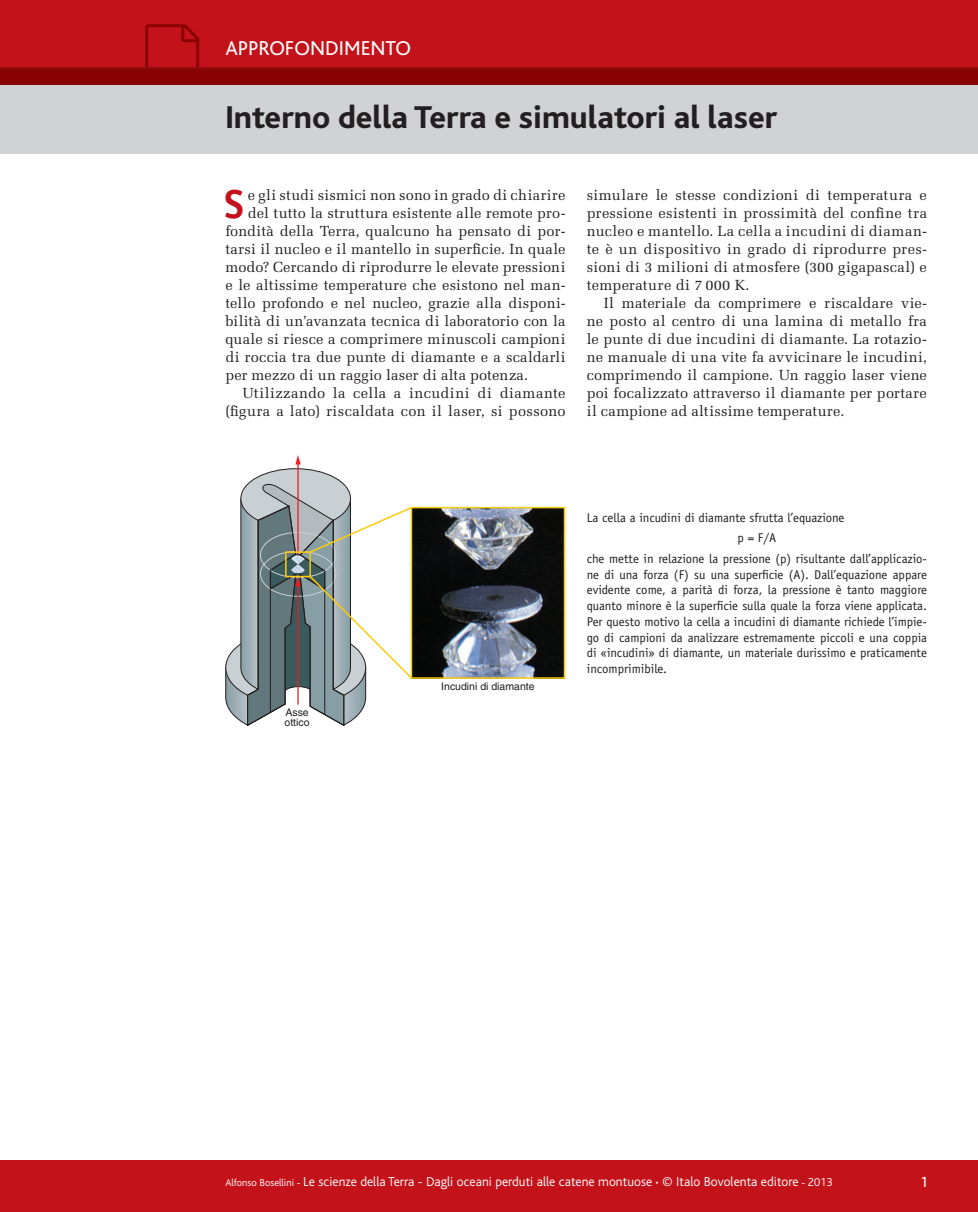
<style>
.page{position:relative;width:978px;height:1212px;background:#fff}
.page>*{position:absolute;margin:0;border:0;box-sizing:border-box;transform-origin:0 0}
.t1{font:150px "Poppi Office Two";color:#8b0202}
.Testo_con_capoletter{font:700 40.5px "Officina Sans Std";color:#c4121a}
.Titolo_documento{font:800 33px "Bliss";color:#231f20}
.t2{font:21px "Bliss";color:#fff}
.t3{font:15px "The Sans Caps";color:#fff}
.Testo{font:14.7px/18px "Melior";letter-spacing:.02em;color:#231f20;text-align:justify}
.Testo_con_capoletter-2{font:14.7px "Melior";letter-spacing:.01em;color:#231f20}
.t4{font:300 13.5px "Bliss";color:#fff}
.Didascalia{font:12.75px/15.8px "Officina Sans Std";color:#231f20;text-align:justify}
.t5{font:10.5px/10.5px "Helvetica";color:#231f20}
.s1{font-size:10.5px}
.s2{font-size:12px}
</style>
<div class="page">
<div style="left:0;top:0;width:978px;height:68px;background:#c4121a"></div>
<div style="left:0;top:1161px;width:978px;height:51px;background:#c4121a"></div>
<div style="left:0;top:85px;width:978px;height:68px;background:#d1d2d4"></div>
<div style="left:0;top:67px;width:978px;height:18px;background:#8b0202"></div>
<hr style="left:0;top:68px;width:978px;height:1px;background:#961619">
<img style="left:414px;top:510px;width:148px;height:166px">
<div style="left:411px;top:507px;width:154px;height:172px;border:2px solid #feca0a"></div>
<svg style="left:225px;top:455px;width:189px;height:271px"></svg>
<p class="t1" style="left:130px;top:-30px;width:85px">A</p>
<p class="t2" style="left:225px;top:37px;width:187px">APPROFONDIMENTO</p>
<p class="Titolo_documento" style="left:225px;top:100px;width:553px">Interno della Terra e simulatori al laser</p>
<p class="Testo_con_capoletter" style="left:224px;top:179px;width:21px">S</p>
<p class="Testo_con_capoletter-2" style="left:248px;top:186px;width:319px">e gli studi sismici non sono in grado di chiarire</p>
<p class="Testo_con_capoletter-2" style="left:248px;top:204px;width:319px">del tutto la struttura esistente alle remote pro-</p>
<p class="Testo_con_capoletter-2" style="left:225px;top:222px;width:342px">fondità della Terra, qualcuno ha pensato di por-</p>
<p class="Testo_con_capoletter-2" style="left:225px;top:240px;width:342px">tarsi il nucleo e il mantello in superficie. In quale</p>
<p class="Testo_con_capoletter-2" style="left:225px;top:258px;width:342px">modo? Cercando di riprodurre le elevate pressioni</p>
<p class="Testo_con_capoletter-2" style="left:225px;top:276px;width:342px">e le altissime temperature che esistono nel man-</p>
<p class="Testo_con_capoletter-2" style="left:225px;top:294px;width:342px">tello profondo e nel nucleo, grazie alla disponi-</p>
<p class="Testo_con_capoletter-2" style="left:225px;top:312px;width:342px">bilità di un’avanzata tecnica di laboratorio con la</p>
<p class="Testo_con_capoletter-2" style="left:225px;top:330px;width:342px">quale si riesce a comprimere minuscoli campioni</p>
<p class="Testo_con_capoletter-2" style="left:225px;top:348px;width:342px">di roccia tra due punte di diamante e a scaldarli</p>
<p class="Testo_con_capoletter-2" style="left:225px;top:366px;width:304px">per mezzo di un raggio laser di alta potenza.</p>
<p class="Testo" style="left:225px;top:384px;width:342px;text-align:right">Utilizzando la cella a incudini di diamante (figura a lato) riscaldata con il laser, si possono</p>
<p class="Testo" style="left:587px;top:186px;width:342px">simulare le stesse condizioni di temperatura e pressione esistenti in prossimità del confine tra nucleo e mantello. La cella a incudini di diaman&shy;te è un dispositivo in grado di riprodurre pres&shy;sioni di 3 milioni di atmosfere (300 gigapascal) e temperature di 7 000 K.</p>
<p class="Testo" style="left:587px;top:294px;width:342px;text-indent:17px">Il materiale da comprimere e riscaldare vie&shy;ne posto al centro di una lamina di metallo fra le punte di due incudini di diamante. La rotazio&shy;ne manuale di una vite fa avvicinare le incudini, comprimendo il campione. Un raggio laser viene poi focalizzato attraverso il diamante per portare il campione ad altissime temperature.</p>
<p class="t5" style="left:285px;top:707px;width:27px">Asse ottico</p>
<p class="t5" style="left:441px;top:681px;width:95px">Incudini di diamante</p>
<p class="Didascalia" style="left:587px;top:509px;width:259px">La cella a incudini di diamante sfrutta l’equazione</p>
<p class="Didascalia" style="left:738px;top:530px;width:40px">p = F/A</p>
<p class="Didascalia" style="left:587px;top:551px;width:342px">che mette in relazione la pressione (p) risultante dall’applicazio&shy;ne di una forza (F) su una superficie (A). Dall’equazione appare evidente come, a parità di forza, la pressione è tanto maggiore quanto minore è la superficie sulla quale la forza viene applicata.<br>Per questo motivo la cella a incudini di diamante richiede l’impie&shy;go di campioni da analizzare estremamente piccoli e una coppia di «incudini» di diamante, un materiale durissimo e praticamente incomprimibile.</p>
<p class="t4" style="left:225px;top:1175px;width:609px"><span class="s1">Alfonso Bosellini -</span> Le scienze della Terra - Dagli oceani perduti alle catene montuose <span class="s1">•</span> © Italo Bovolenta editore <span class="s1">-</span> <span class="s2">2013</span></p>
<p class="t3" style="left:922px;top:1169px;width:7px">1</p>
</div>
